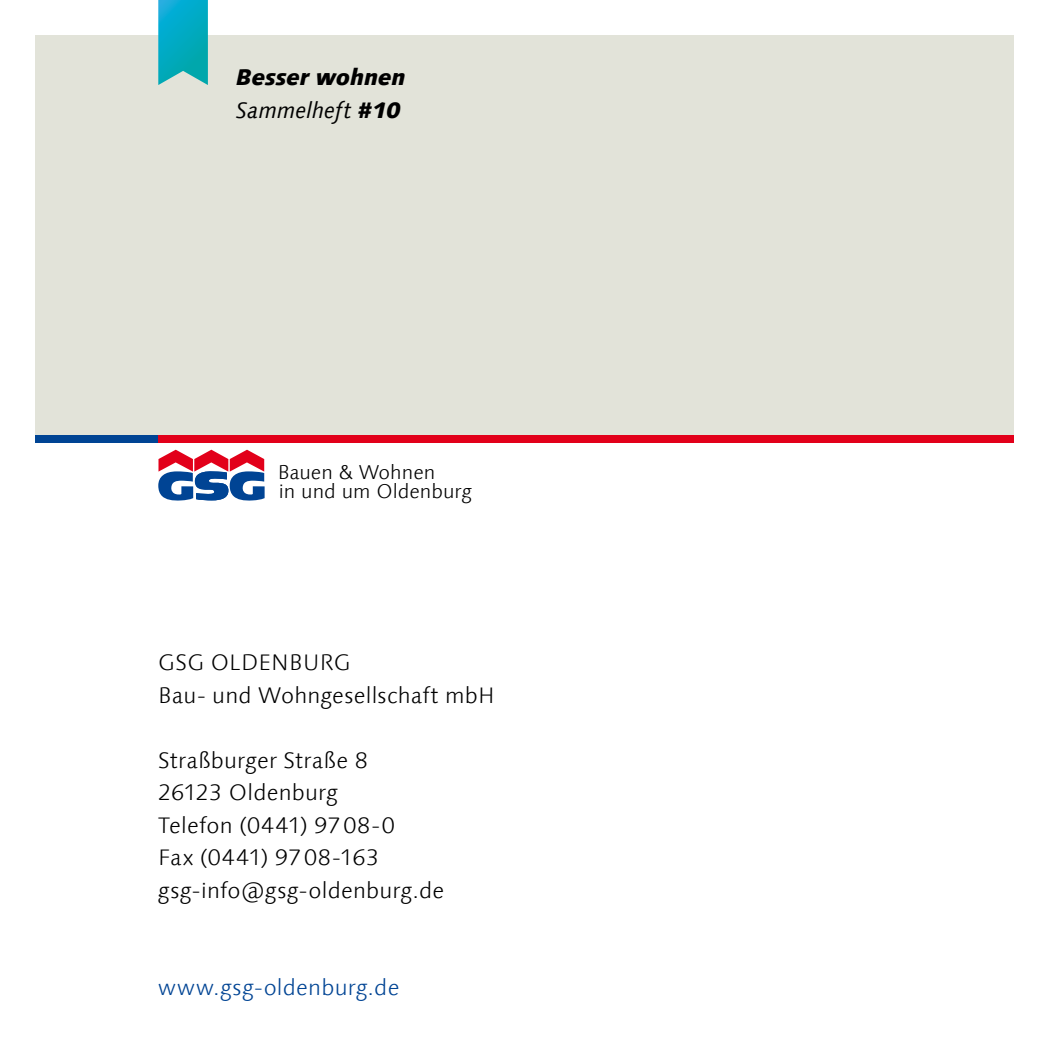
<style>
.page{position:relative;width:1049px;height:1049px;background:#fff}
.page>*{position:absolute;margin:0;border:0;box-sizing:border-box;transform-origin:0 0}
.t1{font:300 22.5px/32.5px "Linotype Syntax Com";letter-spacing:.01em;color:#000}
.t2{font:italic 800 22.5px/32.5px "Linotype Syntax Com";color:#000}
.t3{font:300 22.5px "Linotype Syntax Com";letter-spacing:.01em;color:#004494}
.t4{font:300 20px "Linotype Syntax Com";color:#000}
.s1{font-weight:400}
</style>
<div class="page">
<div style="left:35px;top:35px;width:978px;height:408px;background:#e2e3d9"></div>
<svg style="left:158px;top:0;width:50px;height:85px;background:#16afc3"></svg>
<div style="left:35px;top:435px;width:123px;height:8px;background:#004494"></div>
<svg style="left:158px;top:450px;width:107px;height:51px"></svg>
<div style="left:158px;top:435px;width:855px;height:8px;background:#e2001a"></div>
<p class="t2" style="left:236px;top:60px;width:171px">Besser wohnen<br><span class="s1">Sammelheft</span> #10</p>
<p class="t4" style="left:278px;top:460px;width:159px">Bauen &amp; Wohnen</p>
<p class="t4" style="left:279px;top:479px;width:195px">in und um Oldenburg</p>
<p class="t1" style="left:158px;top:646px;width:338px">GSG OLDENBURG<br>Bau- und Wohngesellschaft mbH</p>
<p class="t1" style="left:158px;top:744px;width:287px">Straßburger Straße 8<br>26123 Oldenburg<br>Telefon (0441) 9708-0<br>Fax (0441) 9708-163 gsg-info@gsg-oldenburg.de</p>
<p class="t3" style="left:158px;top:974px;width:243px">www.gsg-oldenburg.de</p>
</div>
